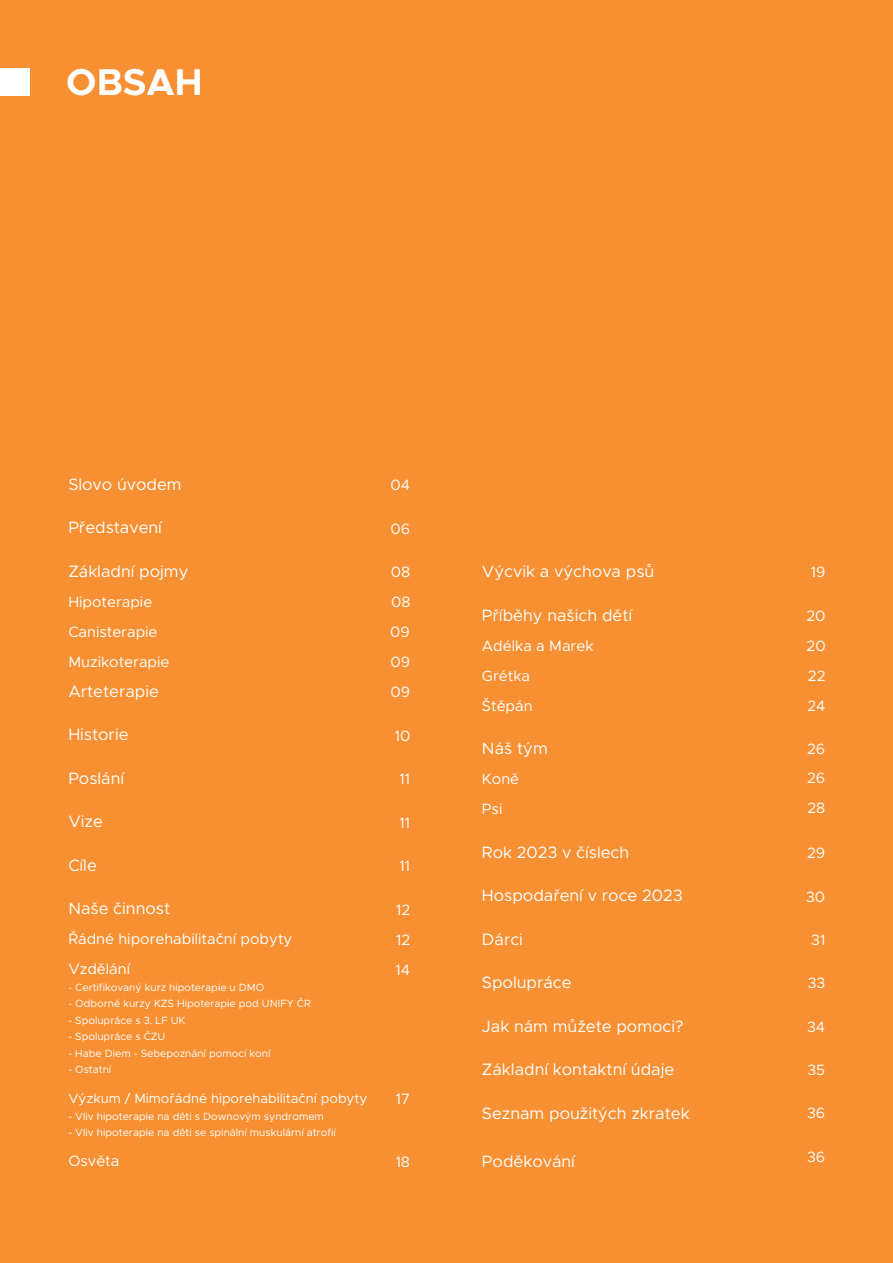
<style>
.page{position:relative;width:893px;height:1263px;background:#f69033}
.page>*{position:absolute;margin:0;border:0;box-sizing:border-box;transform-origin:0 0}
.t1{font:700 37.5px "Metropolis";color:#fff}
.t2{font:16.5px "Metropolis";color:#fff}
.t3{font:15px/30px "Metropolis";color:#fff}
.t4{font:13.5px "Metropolis";color:#fff}
.t5{font:10.5px "Metropolis";color:#fff}
</style>
<div class="page">
<div style="left:0;top:68px;width:30px;height:27px;background:#fff"></div>
<h1 class="t1" style="left:66px;top:59px;width:138px">OBSAH</h1>
<p class="t2" style="left:68px;top:474px;width:115px">Slovo úvodem</p>
<p class="t2" style="left:68px;top:517px;width:95px">Představení</p>
<p class="t2" style="left:68px;top:561px;width:122px">Základní pojmy</p>
<p class="t3" style="left:68px;top:586px;width:103px">Hipoterapie<br>Canisterapie<br>Muzikoterapie</p>
<p class="t2" style="left:68px;top:681px;width:92px">Arteterapie</p>
<p class="t2" style="left:68px;top:724px;width:62px">Historie</p>
<p class="t2" style="left:68px;top:768px;width:57px">Poslání</p>
<p class="t2" style="left:68px;top:811px;width:36px">Vize</p>
<p class="t2" style="left:68px;top:855px;width:30px">Cíle</p>
<p class="t2" style="left:68px;top:898px;width:103px">Naše činnost</p>
<p class="t3" style="left:68px;top:924px;width:226px">Řádné hiporehabilitační pobyty<br>Vzdělání</p>
<p class="t5" style="left:68px;top:980px;width:197px">- Certifikovaný kurz hipoterapie u DMO</p>
<p class="t5" style="left:68px;top:997px;width:244px">- Odborné kurzy KZS Hipoterapie pod UNIFY ČR</p>
<p class="t5" style="left:68px;top:1013px;width:119px">- Spolupráce s 3. LF UK</p>
<p class="t5" style="left:68px;top:1030px;width:98px">- Spolupráce s ČZU</p>
<p class="t5" style="left:68px;top:1046px;width:204px">- Habe Diem - Sebepoznání pomocí koní</p>
<p class="t5" style="left:68px;top:1063px;width:44px">- Ostatní</p>
<p class="t4" style="left:68px;top:1090px;width:301px">Výzkum / Mimořádné hiporehabilitační pobyty</p>
<p class="t5" style="left:68px;top:1109px;width:257px">- Vliv hipoterapie na děti s Downovým syndromem</p>
<p class="t5" style="left:68px;top:1126px;width:269px">- Vliv hipoterapie na děti se spinální muskulární atrofií</p>
<p class="t3" style="left:68px;top:1146px;width:53px">Osvěta</p>
<p class="t3" style="left:391px;top:470px;width:21px">04</p>
<p class="t3" style="left:390px;top:514px;width:21px">06</p>
<p class="t3" style="left:390px;top:557px;width:22px;text-align:justify">08<br>08<br>09<br>09<br>09</p>
<p class="t3" style="left:395px;top:721px;width:17px">10</p>
<p class="t3" style="left:399px;top:764px;width:12px">11</p>
<p class="t3" style="left:399px;top:808px;width:12px">11</p>
<p class="t3" style="left:399px;top:851px;width:12px">11</p>
<p class="t3" style="left:396px;top:894px;width:16px;text-align:justify">12<br>12<br>14</p>
<p class="t3" style="left:396px;top:1083px;width:16px">17</p>
<p class="t3" style="left:396px;top:1146px;width:16px">18</p>
<p class="t2" style="left:482px;top:561px;width:174px">Výcvik a výchova psů</p>
<p class="t2" style="left:482px;top:605px;width:152px">Příběhy našich dětí</p>
<p class="t3" style="left:482px;top:631px;width:113px">Adélka a Marek<br>Grétka<br>Štěpán</p>
<p class="t2" style="left:482px;top:738px;width:67px">Náš tým</p>
<p class="t3" style="left:482px;top:764px;width:39px">Koně<br>Psi</p>
<p class="t2" style="left:482px;top:842px;width:149px">Rok 2023 v číslech</p>
<p class="t2" style="left:482px;top:885px;width:202px">Hospodaření v roce 2023</p>
<p class="t2" style="left:482px;top:929px;width:43px">Dárci</p>
<p class="t2" style="left:482px;top:972px;width:91px">Spolupráce</p>
<p class="t2" style="left:482px;top:1016px;width:203px">Jak nám můžete pomoci?</p>
<p class="t2" style="left:482px;top:1059px;width:194px">Základní kontaktní údaje</p>
<p class="t2" style="left:482px;top:1103px;width:209px">Seznam použitých zkratek</p>
<p class="t2" style="left:482px;top:1151px;width:94px">Poděkování</p>
<p class="t3" style="left:811px;top:557px;width:16px">19</p>
<p class="t3" style="left:806px;top:601px;width:21px;text-align:justify">20<br>20<br>22<br>24</p>
<p class="t3" style="left:807px;top:734px;width:20px;line-height:29.2px;text-align:justify">26<br>26<br>28</p>
<p class="t3" style="left:807px;top:838px;width:20px">29</p>
<p class="t3" style="left:806px;top:881px;width:21px">30</p>
<p class="t3" style="left:811px;top:925px;width:16px">31</p>
<p class="t3" style="left:808px;top:967px;width:19px">33</p>
<p class="t3" style="left:807px;top:1011px;width:20px">34</p>
<p class="t3" style="left:807px;top:1055px;width:19px">35</p>
<p class="t3" style="left:807px;top:1098px;width:20px">36</p>
<p class="t3" style="left:807px;top:1142px;width:20px">36</p>
</div>
